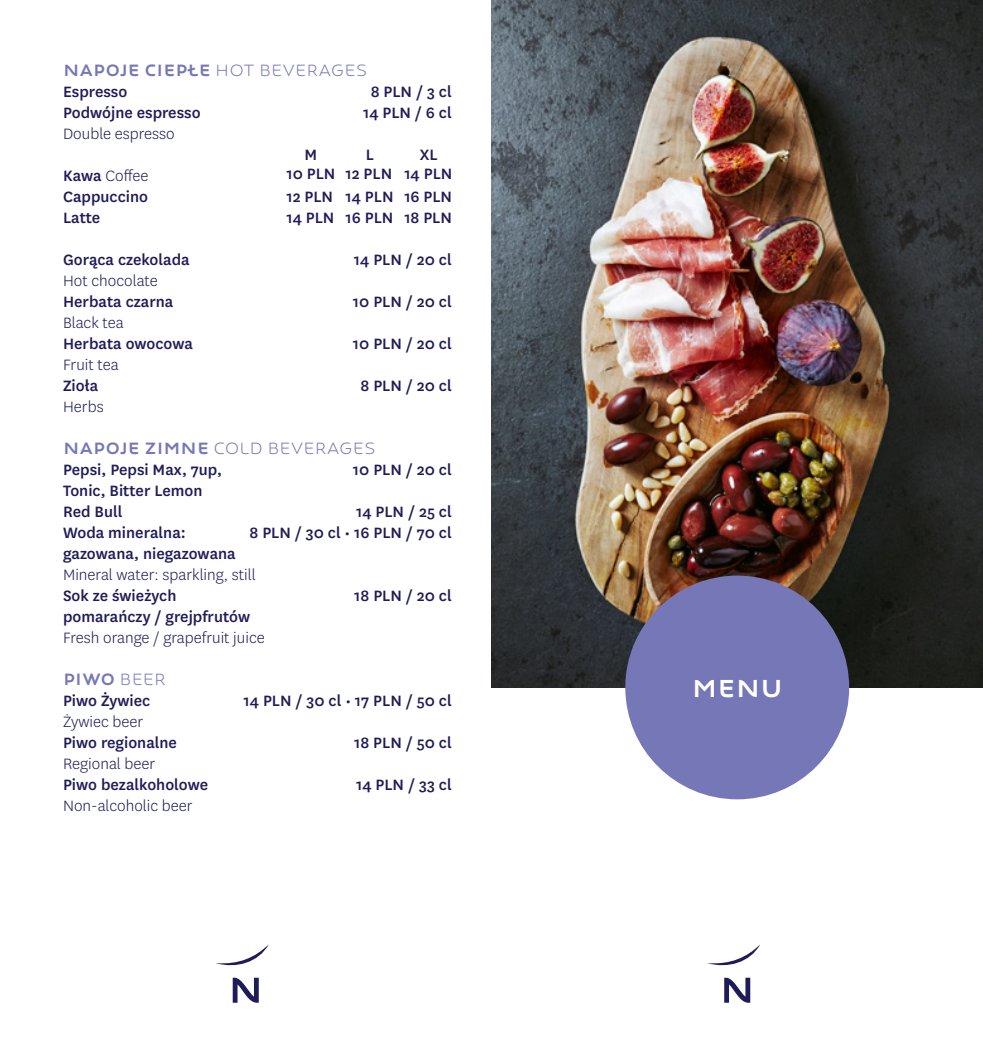
<style>
.page{position:relative;width:983px;height:1042px;background:#fff}
.page>*{position:absolute;margin:0;border:0;box-sizing:border-box;transform-origin:0 0}
.t1{font:500 26.25px "Novotype";color:#fff}
.t2{font:500 17.5px/21.7px "National";color:#1e1b58;text-align:justify}
.t3{font:300 17.5px "National";color:#1e1b58}
.t4{font:500 17.5px "Novotype";color:#7577b7}
.t5{font:300 17.5px "Novotype";letter-spacing:-.005em;color:#7577b7}
.s1{font-weight:300}
.s2{font-weight:500}
.s3{font-weight:400}
</style>
<div class="page">
<img style="left:491px;top:0;width:491px;height:687px">
<svg style="left:216px;top:944px;width:53px;height:22px"></svg>
<svg style="left:233px;top:977px;width:26px;height:25px"></svg>
<svg style="left:707px;top:944px;width:53px;height:22px"></svg>
<svg style="left:724px;top:977px;width:26px;height:25px"></svg>
<div style="left:625px;top:575px;width:224px;height:224px;background:#7577b7;border-radius:50%"></div>
<p class="t4" style="left:63px;top:60px;width:306px">NAPOJE CIEPŁE <span class="s1">HOT BEVERAGES</span></p>
<p class="t2" style="left:63px;top:80px;width:66px">Espresso</p>
<p class="t2" style="left:371px;top:80px;width:82px">8 PLN / 3 cl</p>
<p class="t2" style="left:63px;top:101px;width:139px">Podwójne espresso</p>
<p class="t2" style="left:363px;top:101px;width:90px">14 PLN / 6 cl</p>
<p class="t3" style="left:63px;top:123px;width:113px">Double espresso</p>
<p class="t2" style="left:63px;top:164px;width:87px;line-height:21px">Kawa <span class="s1">Coffee </span>Cappuccino Latte</p>
<p class="t2" style="left:63px;top:248px;width:128px">Gorąca czekolada</p>
<p class="t2" style="left:354px;top:248px;width:99px">14 PLN / 20 cl</p>
<p class="t3" style="left:63px;top:270px;width:96px">Hot chocolate</p>
<p class="t2" style="left:63px;top:290px;width:112px">Herbata czarna</p>
<p class="t2" style="left:353px;top:290px;width:100px">10 PLN / 20 cl</p>
<p class="t3" style="left:63px;top:312px;width:62px">Black tea</p>
<p class="t2" style="left:63px;top:332px;width:131px">Herbata owocowa</p>
<p class="t2" style="left:353px;top:332px;width:100px">10 PLN / 20 cl</p>
<p class="t3" style="left:63px;top:354px;width:57px">Fruit tea</p>
<p class="t2" style="left:63px;top:374px;width:37px">Zioła</p>
<p class="t2" style="left:360px;top:374px;width:93px">8 PLN / 20 cl</p>
<p class="t3" style="left:63px;top:396px;width:42px">Herbs</p>
<p class="t5" style="left:63px;top:438px;width:314px"><span class="s2">NAPOJE ZIMNE</span> COLD BEVERAGES</p>
<p class="t2" style="left:63px;top:458px;width:161px">Pepsi, Pepsi Max, 7up,</p>
<p class="t2" style="left:353px;top:458px;width:100px">10 PLN / 20 cl</p>
<p class="t2" style="left:63px;top:479px;width:141px;line-height:21px">Tonic, Bitter Lemon<br>Red Bull</p>
<p class="t2" style="left:304px;top:143px;width:14px">M</p>
<p class="t2" style="left:366px;top:143px;width:10px">L</p>
<p class="t2" style="left:420px;top:143px;width:19px">XL</p>
<p class="t2" style="left:286px;top:162px;width:50px;text-align:left">10 PLN<br>12 PLN<br>14 PLN</p>
<p class="t2" style="left:345px;top:162px;width:49px">12 PLN 14 PLN 16 PLN</p>
<p class="t2" style="left:404px;top:162px;width:49px">14 PLN 16 PLN 18 PLN</p>
<p class="t2" style="left:356px;top:500px;width:97px">14 PLN / 25 cl</p>
<p class="t2" style="left:63px;top:521px;width:124px">Woda mineralna:</p>
<p class="t2" style="left:249px;top:521px;width:204px">8 PLN / 30 cl <span class="s3">•</span> 16 PLN / 70 cl</p>
<p class="t2" style="left:63px;top:542px;width:174px">gazowana, niegazowana</p>
<p class="t3" style="left:63px;top:564px;width:194px">Mineral water: sparkling, still</p>
<p class="t2" style="left:63px;top:584px;width:115px">Sok ze świeżych</p>
<p class="t2" style="left:354px;top:584px;width:99px">18 PLN / 20 cl</p>
<p class="t2" style="left:63px;top:605px;width:188px">pomarańczy / grejpfrutów</p>
<p class="t3" style="left:63px;top:627px;width:203px">Fresh orange / grapefruit juice</p>
<p class="t4" style="left:63px;top:669px;width:105px">PIWO <span class="s1">BEER</span></p>
<p class="t2" style="left:63px;top:689px;width:89px">Piwo Żywiec</p>
<p class="t2" style="left:243px;top:689px;width:209px">14 PLN / 30 cl <span class="s3">•</span> 17 PLN / 50 cl</p>
<p class="t3" style="left:63px;top:711px;width:82px">Żywiec beer</p>
<p class="t2" style="left:63px;top:731px;width:115px">Piwo regionalne</p>
<p class="t2" style="left:354px;top:731px;width:99px">18 PLN / 50 cl</p>
<p class="t3" style="left:63px;top:753px;width:94px">Regional beer</p>
<p class="t2" style="left:63px;top:773px;width:147px">Piwo bezalkoholowe</p>
<p class="t2" style="left:356px;top:773px;width:97px">14 PLN / 33 cl</p>
<p class="t3" style="left:63px;top:795px;width:131px">Non-alcoholic beer</p>
<h1 class="t1" style="left:691px;top:672px;width:92px">MENU</h1>
</div>
